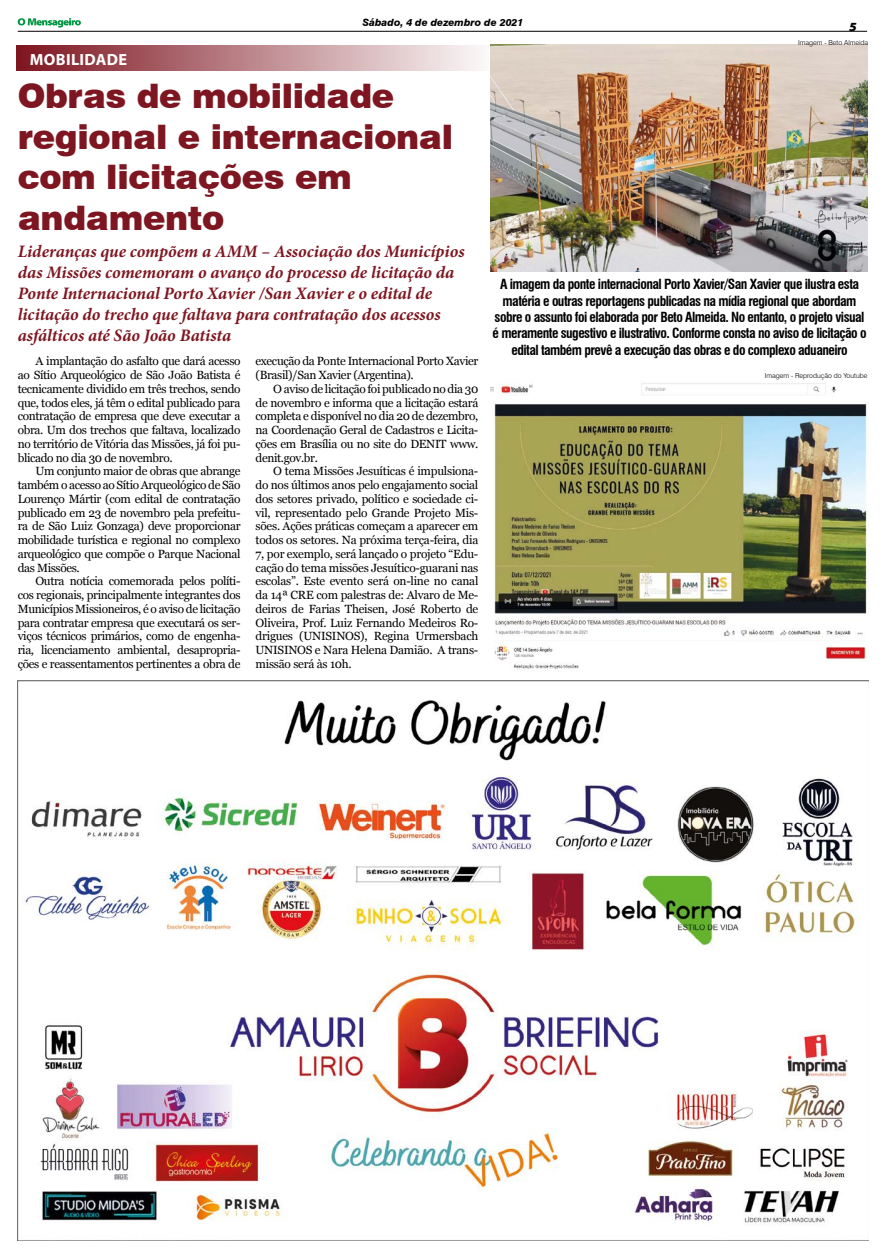
<style>
.page{position:relative;width:886px;height:1258px;background:#fff}
.page>*{position:absolute;margin:0;border:0;box-sizing:border-box;transform-origin:0 0}
.t1{font:900 33.75px/40.5px "Swiss 721 BT";letter-spacing:-.01em;color:#7e1621}
.t2{font:italic 700 17.5px/21px "Minion Pro";letter-spacing:-.005em;color:#7e1621}
.t3{font:700 16.25px "Myriad Pro";letter-spacing:.02em;color:#fff}
.t4{font:700 condensed 13.62px/16.4px "Swiss 721 BT";letter-spacing:-.04em;color:#000;text-align:center}
.t5{font:italic 900 semi-expanded 12.5px "Myriad Pro";color:#000}
.t6{font:11.88px/13.8px "Georgia";letter-spacing:-.03em;color:#000;text-align:justify}
.t7{font:italic 800 10px "Swiss 721 BT";color:#000}
.t8{font:300 6.88px "Swiss 721 BT";color:#000}
</style>
<div class="page">
<hr style="left:18px;top:31px;width:849px;height:1px;background:#000">
<svg style="left:18px;top:18px;width:63px;height:10px"></svg>
<img style="left:18px;top:680px;width:850px;height:560px">
<div style="left:17px;top:45px;width:472px;height:25px;background:linear-gradient(to right,#7d1520,#fbf9f9)"></div>
<img style="left:491px;top:45px;width:376px;height:226px">
<img style="left:491px;top:383px;width:377px;height:287px">
<h3 class="t3" style="left:30px;top:48px;width:99px">MOBILIDADE</h3>
<p class="t7" style="left:363px;top:17px;width:162px">Sábado, 4 de dezembro de 2021</p>
<p class="t5" style="left:849px;top:18px;width:9px">5</p>
<p class="t8" style="left:798px;top:38px;width:72px">Imagem - Beto Almeida</p>
<h1 class="t1" style="left:18px;top:76px;width:437px">Obras de mobilidade regional e internacional com licitações em andamento</h1>
<p class="t2" style="left:18px;top:241px;width:448px">Lideranças que compõem a AMM – Associação dos Municípios das Missões comemoram o avanço do processo de licitação da Ponte Internacional Porto Xavier /San Xavier e o edital de licitação do trecho que faltava para contratação dos acessos asfálticos até São João Batista</p>
<p class="t6" style="left:18px;top:355px;width:224px;text-indent:18px">A implantação do asfalto que dará acesso ao Sítio Arqueológico de São João Batista é tecnicamente dividido em três trechos, sendo que, todos eles, já têm o edital publicado para contratação de empresa que deve executar a obra. Um dos trechos que faltava, localizado no território de Vitória das Missões, já foi pu&shy;blicado no dia 30 de novembro.</p>
<p class="t6" style="left:18px;top:465px;width:224px;text-indent:18px">Um conjunto maior de obras que abrange também o acesso ao Sítio Arqueológico de São Lourenço Mártir (com edital de contratação publicado em 23 de novembro pela prefeitu&shy;ra de São Luiz Gonzaga) deve proporcionar mobilidade turística e regional no complexo arqueológico que compõe o Parque Nacional das Missões.</p>
<p class="t6" style="left:18px;top:575px;width:224px;text-indent:18px">Outra notícia comemorada pelos políti&shy;cos regionais, principalmente integrantes dos Municípios Missioneiros, é o aviso de licitação para contratar empresa que executará os ser&shy;viços técnicos primários, como de engenha&shy;ria, licenciamento ambiental, desapropria&shy;ções e reassentamentos pertinentes a obra de</p>
<p class="t6" style="left:256px;top:355px;width:224px">execução da Ponte Internacional Porto Xavier (Brasil)/San Xavier (Argentina).</p>
<p class="t6" style="left:256px;top:382px;width:224px;text-indent:18px">O aviso de licitação foi publicado no dia 30 de novembro e informa que a licitação estará completa e disponível no dia 20 de dezembro, na Coordenação Geral de Cadastros e Licita&shy;ções em Brasília ou no site do DENIT www. denit.gov.br.</p>
<p class="t6" style="left:256px;top:465px;width:224px;text-indent:18px">O tema Missões Jesuíticas é impulsiona&shy;do nos últimos anos pelo engajamento social dos setores privado, político e sociedade ci&shy;vil, representado pelo Grande Projeto Mis&shy;sões. Ações práticas começam a aparecer em todos os setores. Na próxima terça-feira, dia 7, por exemplo, será lançado o projeto “Edu&shy;cação do tema missões Jesuítico-guarani nas escolas”. Este evento será on-line no canal da 14ª CRE com palestras de: Alvaro de Me&shy;deiros de Farias Theisen, José Roberto de Oliveira, Prof. Luiz Fernando Medeiros Ro&shy;drigues (UNISINOS), Regina Urmersbach UNISINOS e Nara Helena Damião. A trans&shy;missão será às 10h.</p>
<p class="t4" style="left:493px;top:276px;width:375px">A imagem da ponte internacional Porto Xavier/San Xavier que ilustra esta matéria e outras reportagens publicadas na mídia regional que abordam sobre o assunto foi elaborada por Beto Almeida. No entanto, o projeto visual é meramente sugestivo e ilustrativo. Conforme consta no aviso de licitação o edital também prevê a execução das obras e do complexo aduaneiro</p>
<p class="t8" style="left:765px;top:372px;width:104px">Imagem - Reprodução do Youtube</p>
</div>
